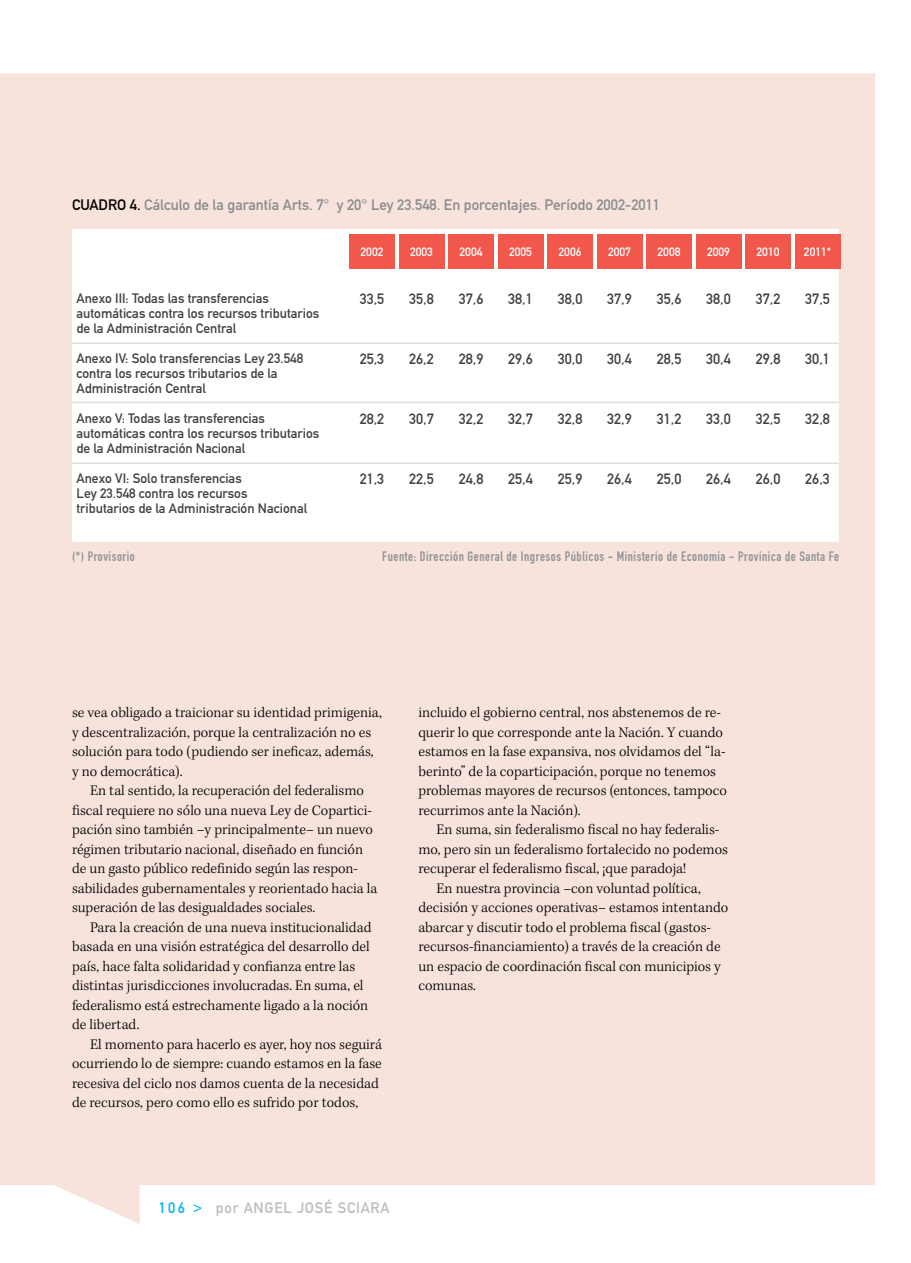
<style>
.page{position:relative;width:911px;height:1263px;background:#fff}
.page>*{position:absolute;margin:0;border:0;box-sizing:border-box;transform-origin:0 0}
.t1{font:300 15px/19.5px "Kepler Std";color:#000}
.t2{font:15px "DIN Mittelschrift";color:#8a8c8e}
.t3{font:15px "DIN Mittelschrift";letter-spacing:.05em;color:#bcbdbf}
.t4{font:15px "DIN Mittelschrift";color:#000}
.t5{font:14.7px "DIN Mittelschrift";color:#414142}
.t6{font:13.5px/15px "DIN Mittelschrift";color:#414142}
.t7{font:13.5px "DIN Engschrift";letter-spacing:.04em;color:#939598}
.t8{font:12px "DIN Mittelschrift";color:#fff}
.s1{color:#000}
.s2{color:#00b3f0}
</style>
<div class="page">
<div style="left:0;top:74px;width:875px;height:1150px;background:#f7e3dc"></div>
<div style="left:72px;top:230px;width:767px;height:312px;background:#fff"></div>
<hr style="left:72px;top:342px;width:767px;height:2px;background:#dcddde">
<hr style="left:72px;top:462px;width:767px;height:2px;background:#dcddde">
<div style="left:795px;top:234px;width:45px;height:34px;background:#f1584b"></div>
<div style="left:746px;top:234px;width:44px;height:34px;background:#f1584b"></div>
<div style="left:696px;top:234px;width:45px;height:34px;background:#f1584b"></div>
<div style="left:646px;top:234px;width:46px;height:34px;background:#f1584b"></div>
<div style="left:597px;top:234px;width:45px;height:34px;background:#f1584b"></div>
<div style="left:548px;top:234px;width:44px;height:34px;background:#f1584b"></div>
<div style="left:498px;top:234px;width:45px;height:34px;background:#f1584b"></div>
<div style="left:448px;top:234px;width:46px;height:34px;background:#f1584b"></div>
<div style="left:399px;top:234px;width:45px;height:34px;background:#f1584b"></div>
<div style="left:350px;top:234px;width:44px;height:34px;background:#f1584b"></div>
<hr style="left:72px;top:402px;width:767px;height:1px;background:#dcddde">
<p class="t4" style="left:72px;top:196px;width:10px">CUADRO</p>
<p class="t2" style="left:130px;top:196px;width:532px"><span class="s1">4.</span> Cálculo de la garantía Arts. 7° y 20° Ley 23.548. En porcentajes. Período 2002-2011</p>
<p class="t6" style="left:77px;top:290px;width:244px">Anexo III : Todas las transferencias automáticas contra los recursos tributarios de la Administración Central</p>
<p class="t6" style="left:77px;top:350px;width:228px">Anexo IV: Solo transferencias Ley 23.548 contra los recursos tributarios de la<br>Administración Central</p>
<p class="t6" style="left:77px;top:410px;width:244px">Anexo V: Todas las transferencias automáticas contra los recursos tributarios de la Administración Nacional</p>
<p class="t6" style="left:77px;top:470px;width:232px">Anexo VI : Solo transferencias<br>Ley 23.548 contra los recursos tributarios de la Administración Nacional</p>
<p class="t7" style="left:72px;top:548px;width:64px">(*) Provisorio</p>
<p class="t8" style="left:360px;top:245px;width:25px">2002</p>
<p class="t8" style="left:410px;top:245px;width:25px">2003</p>
<p class="t8" style="left:459px;top:245px;width:25px">2004</p>
<p class="t8" style="left:509px;top:245px;width:25px">2005</p>
<p class="t8" style="left:558px;top:245px;width:25px">2006</p>
<p class="t8" style="left:608px;top:245px;width:25px">2007</p>
<p class="t8" style="left:657px;top:245px;width:25px">2008</p>
<p class="t8" style="left:707px;top:245px;width:25px">2009</p>
<p class="t8" style="left:756px;top:245px;width:25px">2010</p>
<p class="t8" style="left:804px;top:245px;width:29px">2011*</p>
<p class="t5" style="left:360px;top:290px;width:26px">33,5</p>
<p class="t5" style="left:409px;top:290px;width:26px">35,8</p>
<p class="t5" style="left:459px;top:290px;width:26px">37,6</p>
<p class="t5" style="left:508px;top:290px;width:26px">38,1</p>
<p class="t5" style="left:558px;top:290px;width:26px">38,0</p>
<p class="t5" style="left:607px;top:290px;width:26px">37,9</p>
<p class="t5" style="left:657px;top:290px;width:26px">35,6</p>
<p class="t5" style="left:706px;top:290px;width:26px">38,0</p>
<p class="t5" style="left:756px;top:290px;width:26px">37,2</p>
<p class="t5" style="left:805px;top:290px;width:26px">37,5</p>
<p class="t5" style="left:360px;top:350px;width:26px">25,3</p>
<p class="t5" style="left:409px;top:350px;width:26px">26,2</p>
<p class="t5" style="left:459px;top:350px;width:26px">28,9</p>
<p class="t5" style="left:508px;top:350px;width:26px">29,6</p>
<p class="t5" style="left:558px;top:350px;width:26px">30,0</p>
<p class="t5" style="left:607px;top:350px;width:26px">30,4</p>
<p class="t5" style="left:657px;top:350px;width:26px">28,5</p>
<p class="t5" style="left:706px;top:350px;width:26px">30,4</p>
<p class="t5" style="left:756px;top:350px;width:26px">29,8</p>
<p class="t5" style="left:805px;top:350px;width:26px">30,1</p>
<p class="t5" style="left:360px;top:410px;width:26px">28,2</p>
<p class="t5" style="left:409px;top:410px;width:26px">30,7</p>
<p class="t5" style="left:459px;top:410px;width:26px">32,2</p>
<p class="t5" style="left:508px;top:410px;width:26px">32,7</p>
<p class="t5" style="left:558px;top:410px;width:26px">32,8</p>
<p class="t5" style="left:607px;top:410px;width:26px">32,9</p>
<p class="t5" style="left:657px;top:410px;width:26px">31,2</p>
<p class="t5" style="left:706px;top:410px;width:26px">33,0</p>
<p class="t5" style="left:756px;top:410px;width:26px">32,5</p>
<p class="t5" style="left:805px;top:410px;width:26px">32,8</p>
<p class="t5" style="left:360px;top:470px;width:26px">21,3</p>
<p class="t5" style="left:409px;top:470px;width:26px">22,5</p>
<p class="t5" style="left:459px;top:470px;width:26px">24,8</p>
<p class="t5" style="left:508px;top:470px;width:26px">25,4</p>
<p class="t5" style="left:558px;top:470px;width:26px">25,9</p>
<p class="t5" style="left:607px;top:470px;width:26px">26,4</p>
<p class="t5" style="left:657px;top:470px;width:26px">25,0</p>
<p class="t5" style="left:706px;top:470px;width:26px">26,4</p>
<p class="t5" style="left:756px;top:470px;width:26px">26,0</p>
<p class="t5" style="left:805px;top:470px;width:26px">26,3</p>
<p class="t7" style="left:382px;top:548px;width:458px">Fuente: Dirección General de Ingresos Públicos - Ministerio de Economía - Provinica de Santa Fe</p>
<p class="t1" style="left:72px;top:703px;width:311px">se vea obligado a traicionar su identidad primigenia, y descentralización, porque la centralización no es solución para todo (pudiendo ser ineficaz, además, y no democrática).</p>
<p class="t1" style="left:72px;top:781px;width:307px;text-indent:18px">En tal sentido, la recuperación del federalismo fiscal requiere no sólo una nueva Ley de Copartici&shy;pación sino también –y principalmente– un nuevo régimen tributario nacional, diseñado en función de un gasto público redefinido según las respon&shy;sabilidades gubernamentales y reorientado hacia la superación de las desigualdades sociales.</p>
<p class="t1" style="left:72px;top:918px;width:301px;text-indent:18px">Para la creación de una nueva institucionalidad basada en una visión estratégica del desarrollo del país, hace falta solidaridad y confianza entre las distintas jurisdicciones involucradas. En suma, el federalismo está estrechamente ligado a la noción de libertad.</p>
<p class="t1" style="left:72px;top:1035px;width:311px;text-indent:18px">El momento para hacerlo es ayer, hoy nos seguirá ocurriendo lo de siempre: cuando estamos en la fase recesiva del ciclo nos damos cuenta de la necesidad de recursos, pero como ello es sufrido por todos,</p>
<p class="t1" style="left:418px;top:703px;width:310px">incluido el gobierno central, nos abstenemos de re&shy;querir lo que corresponde ante la Nación. Y cuando estamos en la fase expansiva, nos olvidamos del “la&shy;berinto” de la coparticipación, porque no tenemos problemas mayores de recursos (entonces, tampoco recurrimos ante la Nación).</p>
<p class="t1" style="left:436px;top:820px;width:285px">En suma, sin federalismo fiscal no hay federalis-</p>
<p class="t1" style="left:418px;top:840px;width:311px">mo, pero sin un federalismo fortalecido no podemos</p>
<p class="t1" style="left:418px;top:859px;width:269px">recuperar el federalismo fiscal, ¡que paradoja!</p>
<p class="t1" style="left:436px;top:879px;width:266px">En nuestra provincia –con voluntad política,</p>
<p class="t1" style="left:418px;top:898px;width:311px">decisión y acciones operativas– estamos intentando</p>
<p class="t1" style="left:418px;top:918px;width:294px">abarcar y discutir todo el problema fiscal (gastos-</p>
<p class="t1" style="left:418px;top:937px;width:304px">recursos-financiamiento) a través de la creación de</p>
<p class="t1" style="left:418px;top:957px;width:304px">un espacio de coordinación fiscal con municipios y</p>
<p class="t1" style="left:418px;top:976px;width:59px">comunas.</p>
<p class="t3" style="left:159px;top:1199px;width:232px"><span class="s2">106 &gt;</span> por Angel José Sciara</p>
</div>
